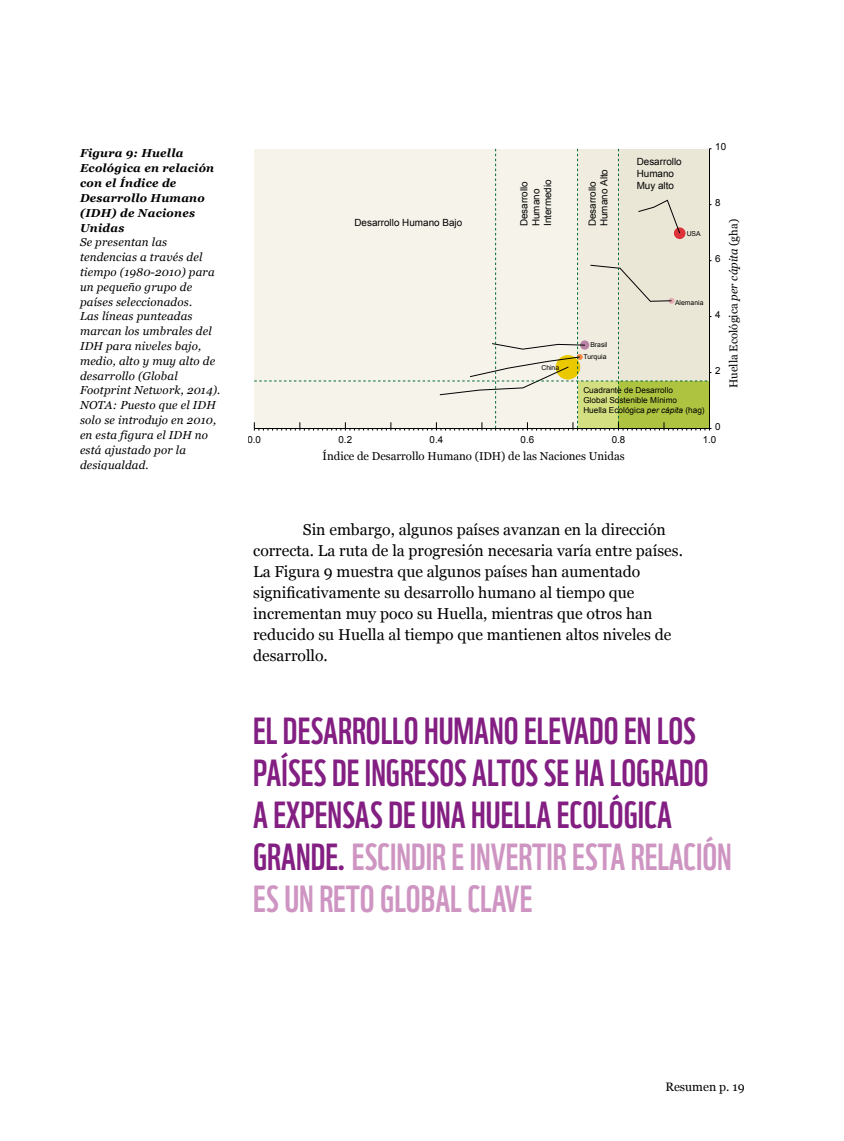
<style>
.page{position:relative;width:844px;height:1141px;background:#fff}
.page>*{position:absolute;margin:0;border:0;box-sizing:border-box;transform-origin:0 0}
.t1{font:36.75px/42px "WWF";color:#831f82}
.t2{font:15.75px/21px "Georgia";color:#000}
.t3{font:12.25px "Georgia";color:#000}
.t4{font:italic 11.55px/14.9px "Georgia";letter-spacing:.015em;color:#000}
.t5{font:italic 700 11.55px/14.9px "Georgia";letter-spacing:.025em;color:#000}
.t6{font:11.38px "Georgia";color:#000}
.t7{font:9.8px/11.9px "Arial";color:#000}
.t8{font:8.22px/9.8px "Arial";color:#000}
.t9{font:6.83px "Arial";color:#000}
.s1{font-style:italic}
.s2{color:#cf95c2}
</style>
<div class="page">
<svg style="left:254px;top:148px;width:457px;height:283px;background:#ebeada"></svg>
<p class="t5" style="left:80px;top:146px;width:136px">Figura 9: Huella<br>Ecológica en relación con el Índice de<br>Desarrollo Humano (IDH) de Naciones<br>Unidas</p>
<p class="t4" style="left:80px;top:235px;width:142px">Se presentan las tendencias a través del tiempo (1980-2010) para un pequeño grupo de países seleccionados.<br>Las líneas punteadas marcan los umbrales del<br>IDH para niveles bajo, medio, alto y muy alto de desarrollo (Global<br>Footprint Network, 2014).<br>NOTA: Puesto que el IDH solo se introdujo en 2010, en esta figura el IDH no está ajustado por la desigualdad.</p>
<p class="t7" style="left:354px;top:217px;width:109px">Desarrollo Humano Bajo</p>
<p class="t7" style="left:518px;top:226px;width:48px;rotate:-90deg">Desarrollo<br>Humano<br>Intermedio</p>
<p class="t9" style="left:541px;top:363px;width:19px">China</p>
<p class="t7" style="left:586px;top:226px;width:59px;rotate:-90deg">Desarrollo<br>Humano Alto</p>
<p class="t7" style="left:636px;top:156px;width:47px">Desarrollo<br>Humano<br>Muy alto</p>
<p class="t9" style="left:686px;top:229px;width:16px">USA</p>
<p class="t9" style="left:590px;top:340px;width:19px">Brasil</p>
<p class="t9" style="left:583px;top:352px;width:25px">Turquia</p>
<p class="t9" style="left:674px;top:298px;width:30px">Alemania</p>
<p class="t8" style="left:583px;top:385px;width:123px">Cuadrante de Desarrollo<br>Global Sostenible Mínimo<br>Huella Ecológica <span class="s1">per cápita</span> (hag)</p>
<p class="t7" style="left:715px;top:141px;width:12px">10</p>
<p class="t7" style="left:715px;top:197px;width:7px">8</p>
<p class="t7" style="left:715px;top:253px;width:7px">6</p>
<p class="t7" style="left:715px;top:309px;width:7px">4</p>
<p class="t7" style="left:715px;top:365px;width:7px">2</p>
<p class="t6" style="left:726px;top:388px;width:170px;rotate:-90deg">Huella Ecológica <span class="s1">per cápita</span> (gha)</p>
<p class="t7" style="left:715px;top:421px;width:7px">0</p>
<p class="t7" style="left:247px;top:433px;width:15px">0.0</p>
<p class="t7" style="left:338px;top:433px;width:15px">0.2</p>
<p class="t7" style="left:429px;top:433px;width:15px">0.4</p>
<p class="t7" style="left:520px;top:433px;width:15px">0.6</p>
<p class="t7" style="left:611px;top:433px;width:15px">0.8</p>
<p class="t7" style="left:702px;top:433px;width:15px">1.0</p>
<p class="t6" style="left:322px;top:450px;width:303px">Índice de Desarrollo Humano (IDH) de las Naciones Unidas</p>
<p class="t2" style="left:253px;top:519px;width:431px;text-indent:50px">Sin embargo, algunos países avanzan en la dirección correcta. La ruta de la progresión necesaria varía entre países.<br>La Figura 9 muestra que algunos países han aumentado significativamente su desarrollo humano al tiempo que incrementan muy poco su Huella, mientras que otros han reducido su Huella al tiempo que mantienen altos niveles de desarrollo.</p>
<h1 class="t1" style="left:253px;top:707px;width:480px">EL DESARROLLO HUMANO ELEVADO EN LOS PAÍSES DE INGRESOS ALTOS SE HA LOGRADO A EXPENSAS DE UNA HUELLA ECOLÓGICA GRANDE. <span class="s2">ESCINDIR E INVERTIR ESTA RELACIÓN ES UN RETO GLOBAL CLAVE</span></h1>
<p class="t3" style="left:665px;top:1080px;width:81px">Resumen p. 19</p>
</div>
